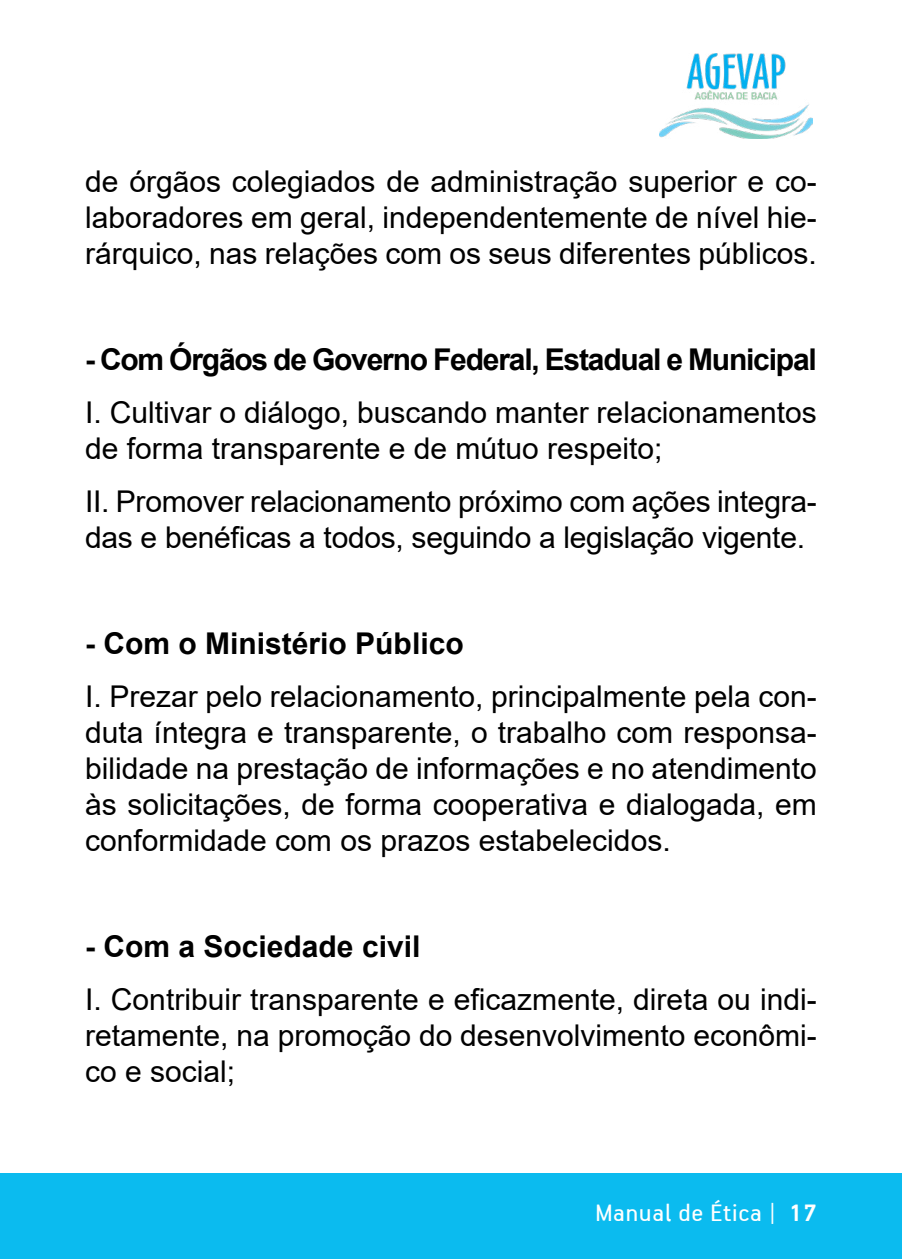
<style>
.page{position:relative;width:902px;height:1259px;background:#fff}
.page>*{position:absolute;margin:0;border:0;box-sizing:border-box;transform-origin:0 0}
.t1{font:30px/36px "Arial";color:#000;text-align:justify}
.t2{font:700 30px "Arial";letter-spacing:-.04em;color:#000}
.t3{font:700 30px "Arial";color:#000}
.t4{font:27px "PF Handbook Pro";letter-spacing:.03em;color:#fff}
.s1{font-weight:700}
</style>
<div class="page">
<div style="left:0;top:1174px;width:901px;height:85px;background:#0bbbef"></div>
<img style="left:659px;top:54px;width:153px;height:85px">
<p class="t1" style="left:85px;top:163px;width:733px">de órgãos colegiados de administração superior e co&shy;laboradores em geral, independentemente de nível hie&shy;rárquico, nas relações com os seus diferentes públicos.</p>
<p class="t2" style="left:85px;top:338px;width:733px">- Com Órgãos de Governo Federal, Estadual e Municipal</p>
<p class="t1" style="left:85px;top:394px;width:733px">I. Cultivar o diálogo, buscando manter relacionamentos de forma transparente e de mútuo respeito;</p>
<p class="t1" style="left:85px;top:483px;width:733px">II. Promover relacionamento próximo com ações integra&shy;das e benéficas a todos, seguindo a legislação vigente.</p>
<p class="t3" style="left:85px;top:622px;width:380px">- Com o Ministério Público</p>
<p class="t1" style="left:85px;top:678px;width:733px">I. Prezar pelo relacionamento, principalmente pela con&shy;duta íntegra e transparente, o trabalho com responsa&shy;bilidade na prestação de informações e no atendimento às solicitações, de forma cooperativa e dialogada, em conformidade com os prazos estabelecidos.</p>
<p class="t3" style="left:85px;top:925px;width:337px">- Com a Sociedade civil</p>
<p class="t1" style="left:85px;top:981px;width:733px">I. Contribuir transparente e eficazmente, direta ou indi&shy;retamente, na promoção do desenvolvimento econômi&shy;co e social;</p>
<p class="t4" style="left:595px;top:1196px;width:223px">Manual de Ética | <span class="s1">17</span></p>
</div>
